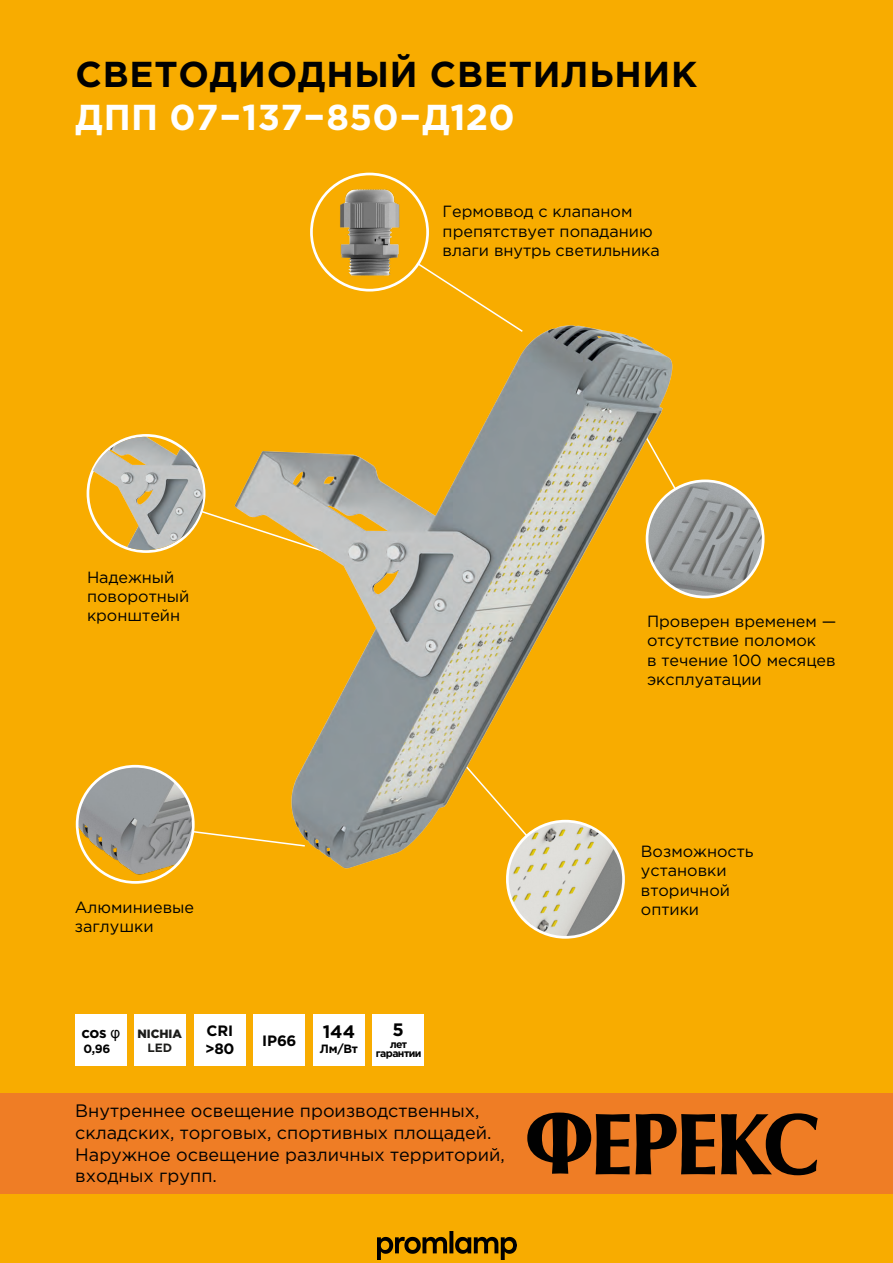
<style>
.page{position:relative;width:893px;height:1263px;background:#f8ac00}
.page>*{position:absolute;margin:0;border:0;box-sizing:border-box;transform-origin:0 0}
.t1{font:700 36px "Gotham Pro";letter-spacing:.02em;color:#010101}
.t2{font:700 36px "Gotham Pro";letter-spacing:.01em;color:#fff}
.t3{font:18px/21.6px "Gotham Pro";color:#010101}
.t4{font:700 18px "Gotham Pro";color:#010101}
.t5{font:16.2px/19.5px "Gotham Pro";color:#010202}
.t6{font:700 15px/18px "Gotham Pro";letter-spacing:-.02em;color:#010101}
.t7{font:700 12px "Gotham Pro";color:#010101}
.t8{font:900 12px "Gotham Pro";letter-spacing:-.005em;color:#1d1d1b}
.t9{font:700 12px "Gotham Pro";color:#1d1d1b}
.t10{font:700 10.5px/9.8px "Gotham Pro";letter-spacing:-.055em;color:#010101;text-align:center}
.s1{font-family:"Arial";font-weight:400}
</style>
<div class="page">
<div style="left:0;top:1094px;width:893px;height:100px;background:#ef7d25"></div>
<svg style="left:527px;top:1112px;width:291px;height:63px"></svg>
<div style="left:75px;top:1014px;width:51px;height:51px;background:#fff"></div>
<div style="left:254px;top:1014px;width:51px;height:51px;background:#fff"></div>
<div style="left:194px;top:1014px;width:51px;height:51px;background:#fff"></div>
<div style="left:313px;top:1014px;width:51px;height:51px;background:#fff"></div>
<div style="left:373px;top:1014px;width:51px;height:51px;background:#fff"></div>
<div style="left:134px;top:1015px;width:51px;height:51px;background:#fff"></div>
<img style="left:340px;top:189px;width:60px;height:44px">
<img style="left:378px;top:1232px;width:139px;height:27px">
<img style="left:75px;top:233px;width:690px;height:706px">
<img style="left:88px;top:437px;width:115px;height:113px">
<h1 class="t1" style="left:76px;top:53px;width:623px">СВЕТОДИОДНЫЙ СВЕТИЛЬНИК</h1>
<h1 class="t2" style="left:76px;top:96px;width:441px">ДПП 07−137−850−Д120</h1>
<p class="t5" style="left:87px;top:567px;width:104px">Надежный поворотный кронштейн</p>
<p class="t5" style="left:443px;top:202px;width:219px">Гермоввод с клапаном препятствует попаданию влаги внутрь светильника</p>
<p class="t5" style="left:647px;top:611px;width:191px">Проверен временем — отсутствие поломок<br>в течение 100 месяцев эксплуатации</p>
<p class="t5" style="left:641px;top:841px;width:114px">Возможность установки вторичной</p>
<p class="t5" style="left:75px;top:897px;width:121px">Алюминиевые</p>
<p class="t5" style="left:641px;top:900px;width:60px">оптики</p>
<p class="t5" style="left:75px;top:917px;width:80px">заглушки</p>
<p class="t6" style="left:81px;top:1023px;width:40px">cos <span class="s1">φ</span></p>
<p class="t7" style="left:84px;top:1041px;width:28px">0,96</p>
<p class="t8" style="left:138px;top:1026px;width:46px">NICHIA</p>
<p class="t9" style="left:147px;top:1041px;width:26px">LED</p>
<p class="t6" style="left:205px;top:1022px;width:31px">CRI &gt;80</p>
<p class="t4" style="left:323px;top:1021px;width:34px">144</p>
<p class="t6" style="left:262px;top:1031px;width:36px">IP66</p>
<p class="t7" style="left:320px;top:1041px;width:39px">Лм/Вт</p>
<p class="t4" style="left:393px;top:1019px;width:13px">5</p>
<p class="t10" style="left:376px;top:1039px;width:47px">лет гарантии</p>
<p class="t3" style="left:75px;top:1100px;width:431px">Внутреннее освещение производственных, складских, торговых, спортивных площадей.<br>Наружное освещение различных территорий, входных групп.</p>
</div>
